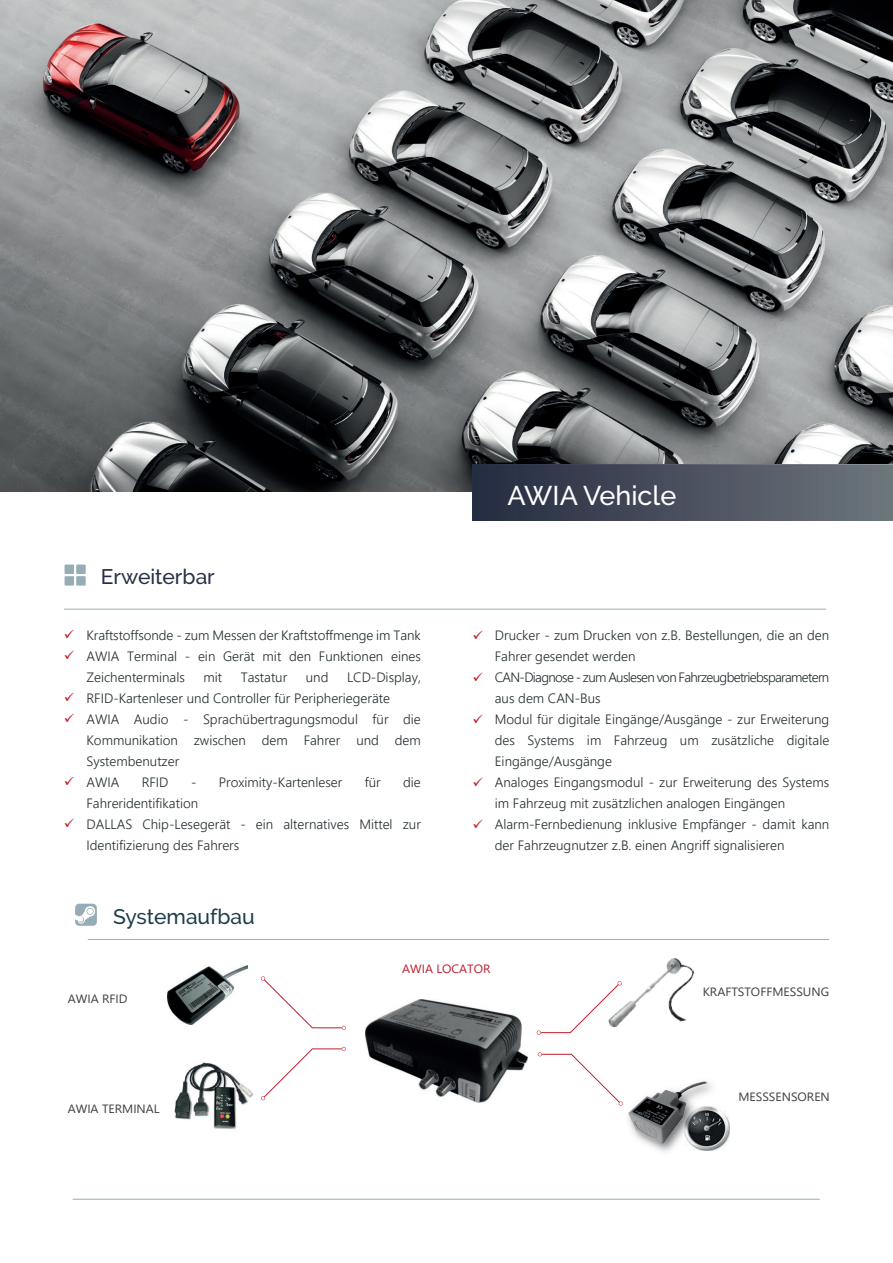
<style>
.page{position:relative;width:893px;height:1263px;background:#fff}
.page>*{position:absolute;margin:0;border:0;box-sizing:border-box;transform-origin:0 0}
.t1{font:500 27px "Raleway";color:#fff}
.t2{font:500 21px "Raleway";color:#1c3d4a}
.t3{font:500 21px "Raleway";color:#282f45}
.t4{font:300 13.5px/21px "Segoe UI";color:#232c2f}
.t5{font:12px "Segoe UI";color:#3e3e3f}
.t6{font:12px "Segoe UI";color:#be1d2c}
</style>
<div class="page">
<img style="left:0;top:0;width:893px;height:492px">
<hr style="left:64px;top:609px;width:762px;height:1px;background:#96adb5">
<svg style="left:65px;top:564px;width:21px;height:22px"></svg>
<div style="left:473px;top:465px;width:420px;height:55px;background:linear-gradient(to right,#252b41,#6e767b)"></div>
<svg style="left:75px;top:904px;width:22px;height:22px"></svg>
<hr style="left:88px;top:939px;width:741px;height:1px;background:#96adb5">
<img style="left:365px;top:1000px;width:163px;height:102px">
<svg style="left:537px;top:1003px;width:62px;height:32px"></svg>
<svg style="left:261px;top:976px;width:85px;height:54px"></svg>
<svg style="left:261px;top:1047px;width:85px;height:53px"></svg>
<svg style="left:538px;top:1052px;width:83px;height:54px"></svg>
<img style="left:167px;top:965px;width:81px;height:59px">
<img style="left:175px;top:1062px;width:78px;height:67px">
<img style="left:599px;top:958px;width:96px;height:70px">
<img style="left:621px;top:1101px;width:109px;height:51px">
<img style="left:629px;top:1081px;width:93px;height:62px">
<hr style="left:73px;top:1199px;width:747px;height:1px;background:#96adb5">
<h2 class="t3" style="left:101px;top:564px;width:115px">Erweiterbar</h2>
<p class="t4" style="left:86px;top:623px;width:336px;text-align:justify">Kraftstoffsonde - zum Messen der Kraftstoffmenge im Tank AWIA Terminal - ein Gerät mit den Funktionen eines Zeichenterminals</p>
<p class="t4" style="left:86px;top:665px;width:336px;text-indent:261px">LCD-Display,<br>RFID-Kartenleser und Controller für Peripheriegeräte<br>AWIA Audio - Sprachübertragungsmodul für die<br>Kommunikation zwischen dem Fahrer und dem<br>Systembenutzer<br>AWIA</p>
<p class="t4" style="left:203px;top:665px;width:20px">mit</p>
<p class="t4" style="left:241px;top:665px;width:48px">Tastatur</p>
<p class="t4" style="left:306px;top:665px;width:24px">und</p>
<p class="t4" style="left:142px;top:770px;width:28px">RFID</p>
<p class="t4" style="left:191px;top:770px;width:153px">- Proximity-Kartenleser</p>
<p class="t4" style="left:365px;top:770px;width:17px">für</p>
<p class="t4" style="left:403px;top:770px;width:19px">die</p>
<p class="t4" style="left:86px;top:791px;width:336px">Fahreridentifikation<br>DALLAS Chip-Lesegerät - ein alternatives Mittel zur<br>Identifizierung des Fahrers</p>
<h2 class="t2" style="left:113px;top:904px;width:143px">Systemaufbau</h2>
<h1 class="t1" style="left:508px;top:480px;width:170px">AWIA Vehicle</h1>
<p class="t4" style="left:495px;top:624px;width:336px">Drucker - zum Drucken von z.B. Bestellungen, die an den Fahrer gesendet werden<br>CAN-Diagnose - zum Auslesen von Fahrzeugbetriebsparametern aus dem CAN-Bus<br>Modul für digitale Eingänge/Ausgänge - zur Erweiterung des Systems im Fahrzeug um zusätzliche digitale Eingänge/Ausgänge<br>Analoges Eingangsmodul - zur Erweiterung des Systems im Fahrzeug mit zusätzlichen analogen Eingängen Alarm-Fernbedienung inklusive Empfänger - damit kann der Fahrzeugnutzer z.B. einen Angriff signalisieren</p>
<p class="t5" style="left:68px;top:987px;width:61px">AWIA RFID</p>
<p class="t5" style="left:68px;top:1097px;width:93px">AWIA TERMINAL</p>
<p class="t6" style="left:402px;top:957px;width:90px">AWIA LOCATOR</p>
<p class="t5" style="left:703px;top:980px;width:128px">KRAFTSTOFFMESSUNG</p>
<p class="t5" style="left:738px;top:1086px;width:93px">MESSSENSOREN</p>
</div>
